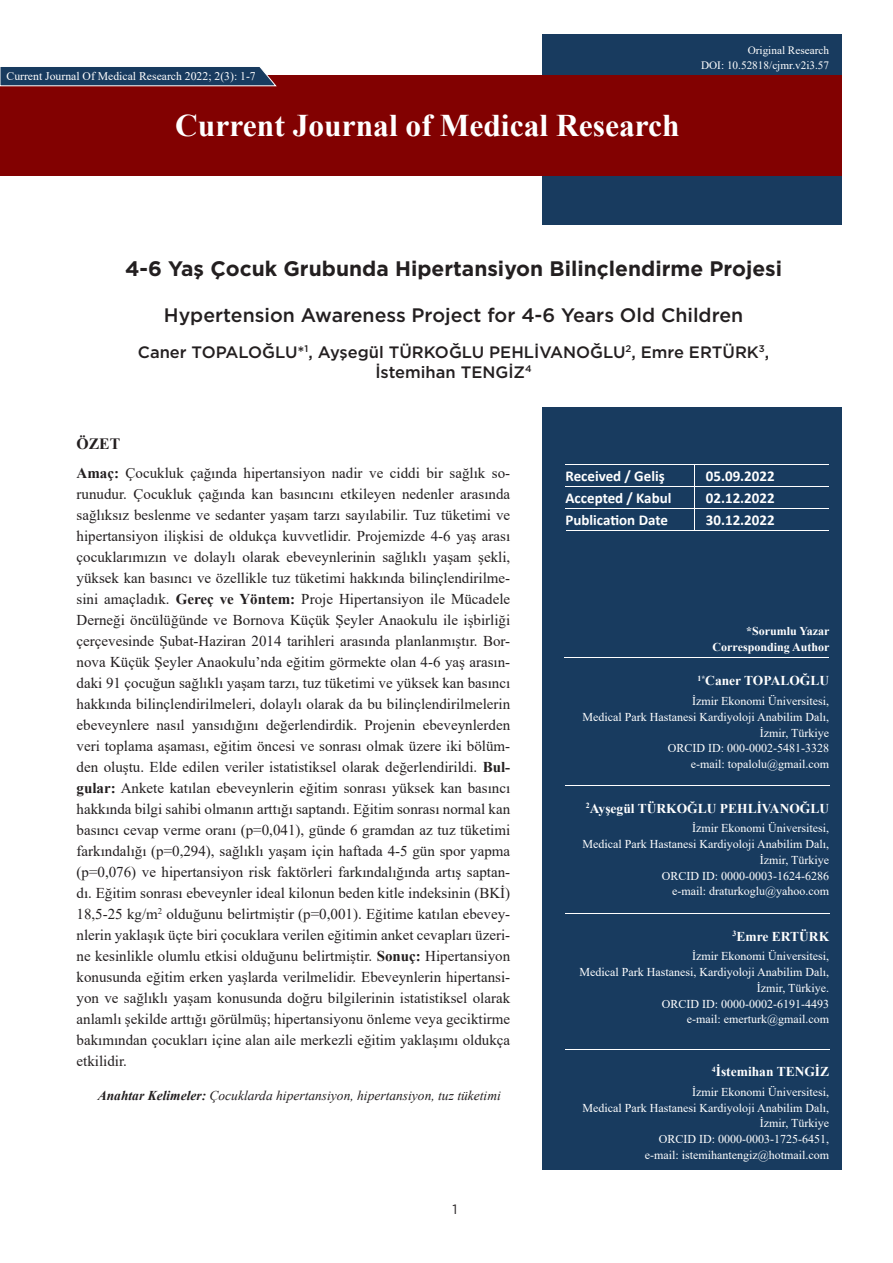
<style>
.page{position:relative;width:893px;height:1263px;background:#fff}
.page>*{position:absolute;margin:0;border:0;box-sizing:border-box;transform-origin:0 0}
.t1{font:700 31.5px "Times New Roman";color:#fff}
.ana_başlık{font:700 21px "Gotham";color:#231f20}
.yan_başlık{font:500 19.5px "Gotham";color:#231f20}
.yazarlar{font:500 16.5px "Gotham";color:#231f20}
.baslık_1{font:700 15.75px "Times New Roman";color:#231f20}
.paragrafbaşı{font:15px/21px "Times New Roman";color:#231f20;text-align:justify}
.dipnot{font:700 15px/21.9px "Calibri";color:#fff}
.dipnot_yazar{font:700 13.5px "Times New Roman";color:#fff}
.anahtar_kelime{font:italic 13.5px "Times New Roman";color:#231f20}
.t2{font:13.5px "Gotham";color:#231f20}
.dipnot-2{font:12px/15.8px "Times New Roman";color:#fff;text-align:right}
.t3{font:700 12px/15.8px "Times New Roman";color:#fff;text-align:right}
.t4{font:11.7px "Times New Roman";color:#fff}
.t5{font:11.25px "Times New Roman";color:#fff}
.s1{font-weight:700}
</style>
<div class="page">
<div style="left:543px;top:34px;width:299px;height:1135px;background:#183b5f"></div>
<div style="left:0;top:75px;width:842px;height:101px;background:#820101"></div>
<svg style="left:0;top:67px;width:277px;height:20px;background:#2e4666"></svg>
<hr style="left:565px;top:486px;width:264px;height:1px;background:#fff">
<hr style="left:565px;top:508px;width:264px;height:1px;background:#fff">
<hr style="left:566px;top:530px;width:263px;height:1px;background:#fff">
<hr style="left:694px;top:465px;width:1px;height:66px;background:#fff">
<hr style="left:565px;top:464px;width:264px;height:1px;background:#fff">
<hr style="left:565px;top:657px;width:264px;height:1px;background:#fff">
<div style="left:1px;top:226px;width:892px;height:181px;background:#fff"></div>
<hr style="left:565px;top:785px;width:264px;height:1px;background:#fff">
<hr style="left:565px;top:913px;width:264px;height:1px;background:#fff">
<hr style="left:565px;top:1049px;width:264px;height:1px;background:#fff">
<p class="t4" style="left:7px;top:68px;width:251px">Current Journal Of Medical Research 2022; 2(3): 1-7</p>
<h1 class="t1" style="left:175px;top:103px;width:506px">Current Journal of Medical Research</h1>
<p class="t5" style="left:748px;top:42px;width:83px">Original Research</p>
<p class="t5" style="left:701px;top:57px;width:130px">DOI: 10.52818/cjmr.v2i3.57</p>
<p class="ana_başlık" style="left:125px;top:254px;width:659px">4-6 Yaş Çocuk Grubunda Hipertansiyon Bilinçlendirme Projesi</p>
<p class="yan_başlık" style="left:164px;top:302px;width:581px">Hypertension Awareness Project for 4-6 Years Old Children</p>
<p class="yazarlar" style="left:138px;top:341px;width:633px">Caner TOPALOĞLU*<sup>1</sup>, Ayşegül TÜRKOĞLU PEHLİVANOĞLU<sup>2</sup>, Emre ERTÜRK<sup>3</sup>,</p>
<p class="yazarlar" style="left:375px;top:361px;width:158px">İstemihan TENGİZ<sup>4</sup></p>
<p class="baslık_1" style="left:77px;top:432px;width:45px">ÖZET</p>
<p class="paragrafbaşı" style="left:77px;top:462px;width:435px"><span class="s1">Amaç:</span> Çocukluk çağında hipertansiyon nadir ve ciddi bir sağlık so&shy;runudur. Çocukluk çağında kan basıncını etkileyen nedenler arasında sağlıksız beslenme ve sedanter yaşam tarzı sayılabilir. Tuz tüketimi ve hipertansiyon ilişkisi de oldukça kuvvetlidir. Projemizde 4-6 yaş arası çocuklarımızın ve dolaylı olarak ebeveynlerinin sağlıklı yaşam şekli, yüksek kan basıncı ve özellikle tuz tüketimi hakkında bilinçlendirilme&shy;sini amaçladık. <span class="s1">Gereç ve Yöntem:</span> Proje Hipertansiyon ile Mücadele Derneği öncülüğünde ve Bornova Küçük Şeyler Anaokulu ile işbirliği çerçevesinde Şubat-Haziran 2014 tarihleri arasında planlanmıştır. Bor&shy;nova Küçük Şeyler Anaokulu’nda eğitim görmekte olan 4-6 yaş arasın&shy;daki 91 çocuğun sağlıklı yaşam tarzı, tuz tüketimi ve yüksek kan basıncı hakkında bilinçlendirilmeleri, dolaylı olarak da bu bilinçlendirilmelerin ebeveynlere nasıl yansıdığını değerlendirdik. Projenin ebeveynlerden veri toplama aşaması, eğitim öncesi ve sonrası olmak üzere iki bölüm&shy;den oluştu. Elde edilen veriler istatistiksel olarak değerlendirildi. <span class="s1">Bul&shy;gular:</span> Ankete katılan ebeveynlerin eğitim sonrası yüksek kan basıncı hakkında bilgi sahibi olmanın arttığı saptandı. Eğitim sonrası normal kan basıncı cevap verme oranı (p=0,041), günde 6 gramdan az tuz tüketimi farkındalığı (p=0,294), sağlıklı yaşam için haftada 4-5 gün spor yapma (p=0,076) ve hipertansiyon risk faktörleri farkındalığında artış saptan&shy;dı. Eğitim sonrası ebeveynler ideal kilonun beden kitle indeksinin (BKİ)<br>18,5-25 kg/m<sup>2</sup> olduğunu belirtmiştir (p=0,001). Eğitime katılan ebevey&shy;nlerin yaklaşık üçte biri çocuklara verilen eğitimin anket cevapları üzeri&shy;ne kesinlikle olumlu etkisi olduğunu belirtmiştir. <span class="s1">Sonuç:</span> Hipertansiyon konusunda eğitim erken yaşlarda verilmelidir. Ebeveynlerin hipertansi&shy;yon ve sağlıklı yaşam konusunda doğru bilgilerinin istatistiksel olarak anlamlı şekilde arttığı görülmüş; hipertansiyonu önleme veya geciktirme bakımından çocukları içine alan aile merkezli eğitim yaklaşımı oldukça etkilidir.</p>
<p class="anahtar_kelime" style="left:98px;top:1086px;width:405px"><span class="s1">Anahtar Kelimeler:</span> Çocuklarda hipertansiyon, hipertansiyon, tuz tüketimi</p>
<p class="t2" style="left:452px;top:1200px;width:6px">1</p>
<p class="dipnot" style="left:565px;top:465px;width:107px">Received / Geliş<br>Accepted / Kabul<br>Publication Date</p>
<p class="dipnot" style="left:706px;top:465px;width:70px">05.09.2022</p>
<p class="dipnot" style="left:706px;top:487px;width:70px">02.12.2022</p>
<p class="dipnot" style="left:706px;top:509px;width:70px">30.12.2022</p>
<p class="t3" style="left:713px;top:623px;width:118px">*Sorumlu Yazar<br>Corresponding Author</p>
<p class="dipnot_yazar" style="left:697px;top:671px;width:133px"><sup>1*</sup>Caner TOPALOĞLU</p>
<p class="dipnot-2" style="left:692px;top:693px;width:138px">İzmir Ekonomi Üniversitesi,</p>
<p class="dipnot-2" style="left:583px;top:709px;width:248px">Medical Park Hastanesi Kardiyoloji Anabilim Dalı,</p>
<p class="dipnot-2" style="left:760px;top:724px;width:71px">İzmir, Türkiye</p>
<p class="dipnot-2" style="left:668px;top:740px;width:163px">ORCID ID: 000-0002-5481-3328</p>
<p class="dipnot-2" style="left:691px;top:756px;width:140px">e-mail: topalolu@gmail.com</p>
<p class="dipnot_yazar" style="left:586px;top:798px;width:245px"><sup>2</sup>Ayşegül TÜRKOĞLU PEHLİVANOĞLU</p>
<p class="dipnot-2" style="left:692px;top:820px;width:138px">İzmir Ekonomi Üniversitesi,</p>
<p class="dipnot-2" style="left:583px;top:836px;width:248px">Medical Park Hastanesi Kardiyoloji Anabilim Dalı,<br>İzmir, Türkiye</p>
<p class="dipnot-2" style="left:662px;top:867px;width:169px">ORCID ID: 0000-0003-1624-6286</p>
<p class="dipnot-2" style="left:672px;top:883px;width:159px">e-mail: draturkoglu@yahoo.com</p>
<p class="dipnot_yazar" style="left:733px;top:926px;width:98px"><sup>3</sup>Emre ERTÜRK</p>
<p class="dipnot-2" style="left:692px;top:948px;width:138px">İzmir Ekonomi Üniversitesi,</p>
<p class="dipnot-2" style="left:580px;top:964px;width:251px">Medical Park Hastanesi, Kardiyoloji Anabilim Dalı,<br>İzmir, Türkiye.</p>
<p class="dipnot-2" style="left:662px;top:995px;width:169px">ORCID ID: 0000-0002-6191-4493</p>
<p class="dipnot-2" style="left:687px;top:1011px;width:144px">e-mail: emerturk@gmail.com</p>
<p class="dipnot_yazar" style="left:712px;top:1062px;width:119px"><sup>4</sup>İstemihan TENGİZ</p>
<p class="dipnot-2" style="left:692px;top:1083px;width:138px">İzmir Ekonomi Üniversitesi,</p>
<p class="dipnot-2" style="left:583px;top:1099px;width:248px">Medical Park Hastanesi Kardiyoloji Anabilim Dalı,<br>İzmir, Türkiye</p>
<p class="dipnot-2" style="left:659px;top:1131px;width:172px">ORCID ID: 0000-0003-1725-6451,</p>
<p class="dipnot-2" style="left:645px;top:1146px;width:186px">e-mail: istemihantengiz@hotmail.com</p>
</div>
